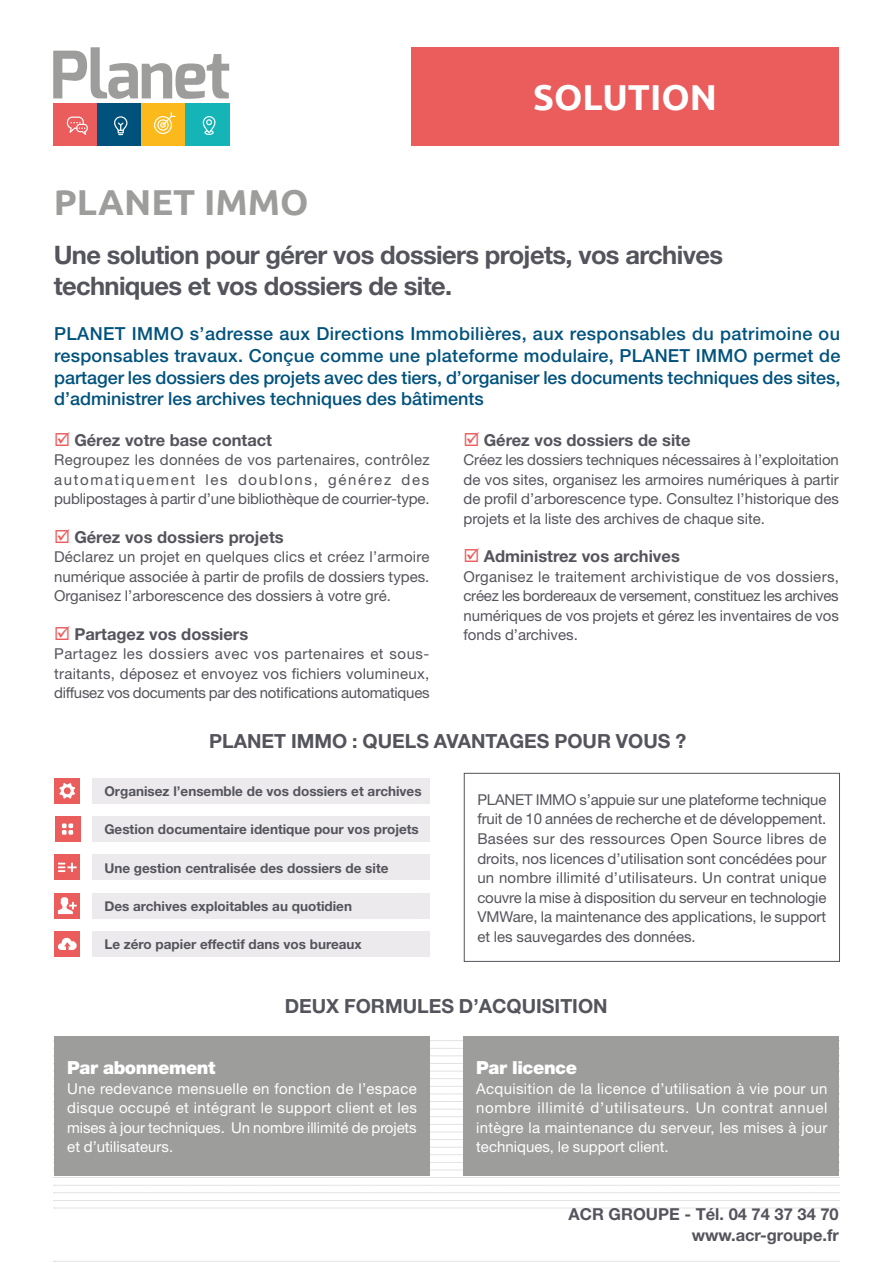
<style>
.page{position:relative;width:893px;height:1263px;background:#fff}
.page>*{position:absolute;margin:0;border:0;box-sizing:border-box;transform-origin:0 0}
.t1{font:700 36px "Ubuntu";color:#9d9d9c}
.t2{font:700 36px "Ubuntu";color:#fff}
.t3{font:700 25.5px/30.6px "Helvetica Neue";letter-spacing:-.025em;color:#54545c}
.t4{font:700 19.5px "Helvetica Neue";color:#54545c}
.t5{font:500 18px/21.6px "Helvetica Neue";color:#00527d;text-align:justify}
.t6{font:900 18px "Helvetica Neue";letter-spacing:-.025em;color:#fff}
.t7{font:700 16.5px/21.6px "Helvetica Neue";color:#54545c;text-align:right}
.t8{font:15px/19.5px "Helvetica Neue";color:#54545c;text-align:justify}
.t9{font:15px/19.5px "Helvetica Neue";color:#fff;text-align:justify}
.t10{font:700 13.5px "Helvetica Neue";color:#54545c}
.s1{color:#eb5c5c}
</style>
<div class="page">
<svg style="left:53px;top:1261px;width:787px;height:1px"></svg>
<svg style="left:53px;top:1078px;width:787px;height:1px"></svg>
<svg style="left:53px;top:1154px;width:787px;height:1px"></svg>
<svg style="left:53px;top:1086px;width:787px;height:1px"></svg>
<svg style="left:53px;top:1162px;width:787px;height:1px"></svg>
<svg style="left:53px;top:1101px;width:787px;height:1px"></svg>
<svg style="left:53px;top:1170px;width:787px;height:1px"></svg>
<svg style="left:53px;top:1040px;width:787px;height:1px"></svg>
<svg style="left:53px;top:1109px;width:787px;height:1px"></svg>
<svg style="left:53px;top:1177px;width:787px;height:1px"></svg>
<svg style="left:53px;top:1048px;width:787px;height:1px"></svg>
<svg style="left:53px;top:1116px;width:787px;height:1px"></svg>
<svg style="left:53px;top:1185px;width:787px;height:1px"></svg>
<svg style="left:53px;top:1056px;width:787px;height:1px"></svg>
<svg style="left:53px;top:1124px;width:787px;height:1px"></svg>
<svg style="left:53px;top:1192px;width:787px;height:1px"></svg>
<svg style="left:53px;top:1063px;width:787px;height:1px"></svg>
<svg style="left:53px;top:1132px;width:787px;height:1px"></svg>
<svg style="left:53px;top:1200px;width:787px;height:1px"></svg>
<svg style="left:53px;top:1071px;width:787px;height:1px"></svg>
<svg style="left:53px;top:1139px;width:787px;height:1px"></svg>
<svg style="left:53px;top:1208px;width:787px;height:1px"></svg>
<svg style="left:53px;top:1094px;width:787px;height:1px"></svg>
<svg style="left:53px;top:1147px;width:787px;height:1px"></svg>
<div style="left:53px;top:103px;width:44px;height:43px;background:#eb5c5c"></div>
<div style="left:97px;top:103px;width:44px;height:43px;background:#00527d"></div>
<div style="left:141px;top:103px;width:44px;height:43px;background:#fbb91c"></div>
<div style="left:185px;top:103px;width:44px;height:43px;background:#15b4b7"></div>
<svg style="left:203px;top:116px;width:13px;height:19px"></svg>
<svg style="left:114px;top:116px;width:13px;height:19px"></svg>
<svg style="left:67px;top:117px;width:21px;height:18px"></svg>
<svg style="left:154px;top:112px;width:21px;height:22px"></svg>
<svg style="left:53px;top:47px;width:176px;height:52px"></svg>
<div style="left:411px;top:47px;width:428px;height:99px;background:#eb5c5c"></div>
<div style="left:54px;top:1036px;width:375px;height:140px;background:#9d9d9c"></div>
<div style="left:463px;top:1036px;width:376px;height:140px;background:#9d9d9c"></div>
<div style="left:55px;top:778px;width:25px;height:25px;background:#eb5c5c"></div>
<svg style="left:59px;top:783px;width:16px;height:16px"></svg>
<div style="left:55px;top:816px;width:25px;height:26px;background:#eb5c5c"></div>
<svg style="left:62px;top:823px;width:11px;height:12px"></svg>
<div style="left:55px;top:854px;width:25px;height:26px;background:#eb5c5c"></div>
<svg style="left:58px;top:863px;width:19px;height:9px"></svg>
<div style="left:55px;top:893px;width:25px;height:25px;background:#eb5c5c"></div>
<svg style="left:58px;top:897px;width:19px;height:17px"></svg>
<div style="left:55px;top:931px;width:25px;height:26px;background:#eb5c5c"></div>
<svg style="left:58px;top:938px;width:19px;height:12px"></svg>
<div style="left:92px;top:778px;width:337px;height:25px;background:#eceaec"></div>
<div style="left:92px;top:816px;width:337px;height:26px;background:#eceaec"></div>
<div style="left:92px;top:854px;width:337px;height:26px;background:#eceaec"></div>
<div style="left:92px;top:893px;width:337px;height:25px;background:#eceaec"></div>
<div style="left:92px;top:931px;width:337px;height:26px;background:#eceaec"></div>
<div style="left:464px;top:773px;width:376px;height:189px;border:1px solid #54545c"></div>
<h1 class="t1" style="left:54px;top:181px;width:256px">PLANET IMMO</h1>
<h1 class="t2" style="left:533px;top:76px;width:185px">SOLUTION</h1>
<h2 class="t3" style="left:54px;top:239px;width:671px">Une solution pour gérer vos dossiers projets, vos archives techniques et vos dossiers de site.</h2>
<p class="t5" style="left:54px;top:323px;width:788px">PLANET IMMO s’adresse aux Directions Immobilières, aux responsables du patrimoine ou responsables travaux. Conçue comme une plateforme modulaire, PLANET IMMO permet de partager les dossiers des projets avec des tiers, d’organiser les documents techniques des sites, d’administrer les archives techniques des bâtiments</p>
<p class="t7" style="left:54px;top:429px;width:219px"><span class="s1">☑</span> Gérez votre base contact</p>
<p class="t8" style="left:54px;top:450px;width:377px">Regroupez les données de vos partenaires, contrôlez automatiquement les doublons, générez des publipostages à partir d’une bibliothèque de courrier-type.</p>
<p class="t7" style="left:54px;top:526px;width:231px"><span class="s1">☑</span> Gérez vos dossiers projets</p>
<p class="t8" style="left:54px;top:547px;width:377px">Déclarez un projet en quelques clics et créez l’armoire numérique associée à partir de profils de dossiers types.<br>Organisez l’arborescence des dossiers à votre gré.</p>
<p class="t7" style="left:54px;top:623px;width:196px"><span class="s1">☑</span> Partagez vos dossiers</p>
<p class="t8" style="left:54px;top:644px;width:377px">Partagez les dossiers avec vos partenaires et sous&shy;traitants, déposez et envoyez vos fichiers volumineux, diffusez vos documents par des notifications automatiques</p>
<p class="t7" style="left:463px;top:429px;width:229px"><span class="s1">☑</span> Gérez vos dossiers de site</p>
<p class="t8" style="left:463px;top:450px;width:377px">Créez les dossiers techniques nécessaires à l’exploitation de vos sites, organisez les armoires numériques à partir de profil d’arborescence type. Consultez l’historique des projets et la liste des archives de chaque site.</p>
<p class="t7" style="left:463px;top:545px;width:218px"><span class="s1">☑</span> Administrez vos archives</p>
<p class="t8" style="left:463px;top:566px;width:377px">Organisez le traitement archivistique de vos dossiers, créez les bordereaux de versement, constituez les archives numériques de vos projets et gérez les inventaires de vos fonds d’archives.</p>
<h3 class="t4" style="left:209px;top:729px;width:478px">PLANET IMMO : QUELS AVANTAGES POUR VOUS ?</h3>
<p class="t10" style="left:104px;top:783px;width:319px">Organisez l’ensemble de vos dossiers et archives</p>
<p class="t10" style="left:104px;top:821px;width:316px">Gestion documentaire identique pour vos projets</p>
<p class="t10" style="left:104px;top:859px;width:286px">Une gestion centralisée des dossiers de site</p>
<p class="t10" style="left:104px;top:898px;width:249px">Des archives exploitables au quotidien</p>
<p class="t10" style="left:104px;top:936px;width:259px">Le zéro papier effectif dans vos bureaux</p>
<p class="t8" style="left:477px;top:790px;width:351px">PLANET IMMO s’appuie sur une plateforme technique fruit de 10 années de recherche et de développement.<br>Basées sur des ressources Open Source libres de droits, nos licences d’utilisation sont concédées pour un nombre illimité d’utilisateurs. Un contrat unique couvre la mise à disposition du serveur en technologie VMWare, la maintenance des applications, le support et les sauvegardes des données.</p>
<h3 class="t4" style="left:285px;top:994px;width:324px">DEUX FORMULES D’ACQUISITION</h3>
<p class="t6" style="left:67px;top:1057px;width:150px">Par abonnement</p>
<p class="t9" style="left:67px;top:1078px;width:351px">Une redevance mensuelle en fonction de l’espace disque occupé et intégrant le support client et les mises à jour techniques. Un nombre illimité de projets et d’utilisateurs.</p>
<p class="t6" style="left:476px;top:1057px;width:102px">Par licence</p>
<p class="t9" style="left:476px;top:1078px;width:353px">Acquisition de la licence d’utilisation à vie pour un nombre illimité d’utilisateurs. Un contrat annuel intègre la maintenance du serveur, les mises à jour techniques, le support client.</p>
<p class="t7" style="left:569px;top:1202px;width:272px">ACR GROUPE - Tél. 04 74 37 34 70 www.acr-groupe.fr</p>
</div>
